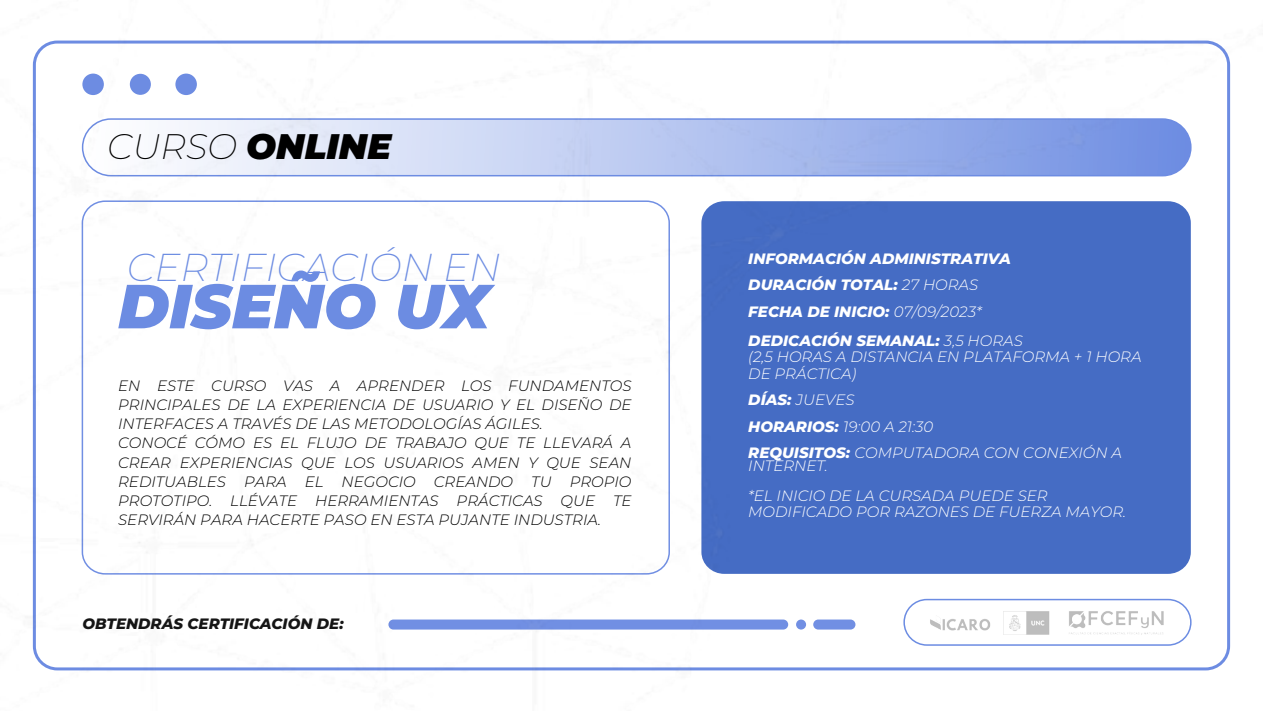
<style>
.page{position:relative;width:1263px;height:711px;background:#fff}
.page>*{position:absolute;margin:0;border:0;box-sizing:border-box;transform-origin:0 0}
.t1{font:italic 900 62.1px "Montserrat";color:#6c8ce2}
.t2{font:italic 200 38.85px "Montserrat";color:#6c8ce2}
.t3{font:italic 900 35.4px "Montserrat";color:#000}
.t4{font:italic 300 15px/19.2px "Montserrat";color:#000}
.t5{font:italic 300 15px/16.2px "Montserrat";color:#fff}
.t6{font:italic 800 15px/26.4px "Montserrat";color:#fff}
.t7{font:italic 800 15px "Montserrat";color:#151515}
.s1{font-weight:200}
.s2{font-weight:300}
.s3{font-weight:800}
</style>
<div class="page">
<img style="left:32px;top:40px;width:1199px;height:631px">
<img style="left:926px;top:603px;width:245px;height:37px">
<div style="left:903px;top:598px;width:288px;height:47px;border:2px solid #6c8ce2;border-radius:23px"></div>
<h3 class="t3" style="left:107px;top:120px;width:286px"><span class="s1">CURSO</span> ONLINE</h3>
<h2 class="t2" style="left:127px;top:240px;width:375px">CERTIFICACIÓN EN</h2>
<h1 class="t1" style="left:118px;top:259px;width:374px">DISEÑO UX</h1>
<p class="t4" style="left:118px;top:375px;width:515px">EN ESTE CURSO VAS A APRENDER LOS FUNDAMENTOS PRINCIPALES DE LA EXPERIENCIA DE USUARIO Y EL DISEÑO DE INTERFACES A TRAVÉS DE LAS METODOLOGÍAS ÁGILES.<br>CONOCÉ CÓMO ES EL FLUJO DE TRABAJO QUE TE LLEVARÁ A CREAR EXPERIENCIAS QUE LOS USUARIOS AMEN Y QUE SEAN REDITUABLES PARA EL NEGOCIO CREANDO TU PROPIO PROTOTIPO. LLÉVATE HERRAMIENTAS PRÁCTICAS QUE TE SERVIRÁN PARA HACERTE PASO EN ESTA PUJANTE INDUSTRIA.</p>
<p class="t7" style="left:82px;top:612px;width:263px">OBTENDRÁS CERTIFICACIÓN DE:</p>
<p class="t6" style="left:748px;top:244px;width:264px">INFORMACIÓN ADMINISTRATIVA<br>DURACIÓN TOTAL: <span class="s2">27 HORAS<br></span>FECHA DE INICIO: <span class="s2">07/09/2023*</span></p>
<p class="t5" style="left:748px;top:332px;width:395px"><span class="s3">DEDICACIÓN SEMANAL:</span> 3,5 HORAS<br>(2,5 HORAS A DISTANCIA EN PLATAFORMA + 1 HORA<br>DE PRÁCTICA)</p>
<p class="t5" style="left:748px;top:386px;width:375px;line-height:26.4px"><span class="s3">DÍAS:</span> JUEVES<br><span class="s3">HORARIOS:</span> 19:00 A 21:30<br><span class="s3">REQUISITOS:</span> COMPUTADORA CON CONEXIÓN A</p>
<p class="t5" style="left:748px;top:450px;width:301px;line-height:29.4px">INTERNET.<br>*EL INICIO DE LA CURSADA PUEDE SER</p>
<p class="t5" style="left:748px;top:502px;width:379px">MODIFICADO POR RAZONES DE FUERZA MAYOR.</p>
</div>
